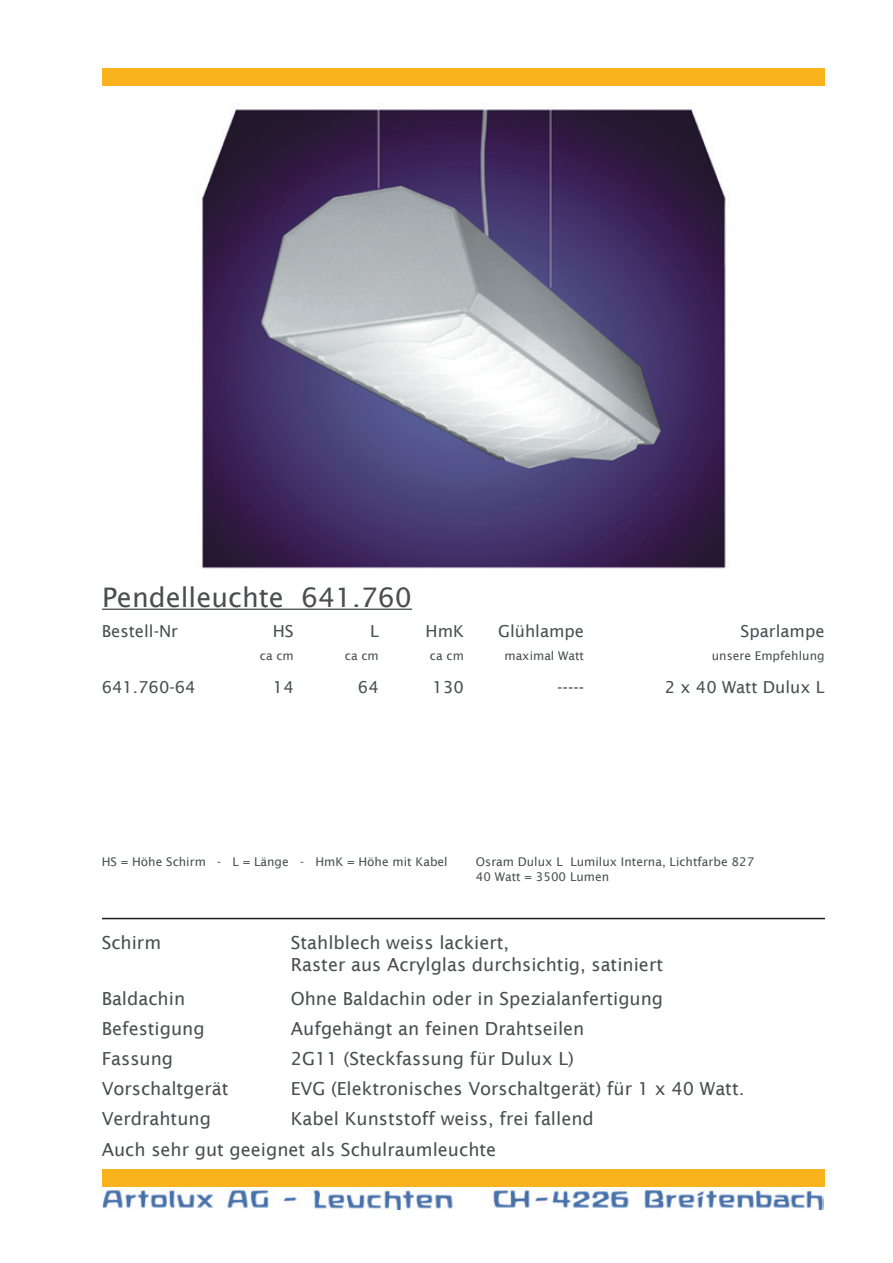
<style>
.page{position:relative;width:893px;height:1263px;background:#fff}
.page>*{position:absolute;margin:0;border:0;box-sizing:border-box;transform-origin:0 0}
.t1{font:27px "Lucida Sans";color:#494e50}
.t2{font:18px "Lucida Sans";color:#494e50}
.t3{font:16.5px "Lucida Sans";color:#494e50}
.t4{font:12px "Lucida Sans";color:#494e50}
</style>
<div class="page">
<img style="left:201px;top:109px;width:525px;height:460px">
<hr style="left:102px;top:609px;width:310px;height:1px;background:#494e50">
<div style="left:102px;top:1169px;width:723px;height:17px;background:#fbb31d"></div>
<div style="left:102px;top:68px;width:723px;height:17px;background:#fbb31d"></div>
<img style="left:102px;top:1189px;width:722px;height:20px">
<hr style="left:102px;top:918px;width:723px;height:1px;background:#231f20">
<p class="t1" style="left:102px;top:581px;width:311px">Pendelleuchte 641.760</p>
<p class="t3" style="left:102px;top:622px;width:78px">Bestell-Nr</p>
<p class="t3" style="left:273px;top:622px;width:23px">HS</p>
<p class="t3" style="left:370px;top:622px;width:10px">L</p>
<p class="t3" style="left:426px;top:622px;width:40px">HmK</p>
<p class="t3" style="left:498px;top:622px;width:88px">Glühlampe</p>
<p class="t3" style="left:741px;top:622px;width:85px">Sparlampe</p>
<p class="t4" style="left:260px;top:648px;width:35px">ca cm</p>
<p class="t4" style="left:345px;top:648px;width:35px">ca cm</p>
<p class="t4" style="left:430px;top:648px;width:35px">ca cm</p>
<p class="t4" style="left:504px;top:648px;width:81px">maximal Watt</p>
<p class="t4" style="left:712px;top:648px;width:114px">unsere Empfehlung</p>
<p class="t3" style="left:102px;top:677px;width:96px">641.760-64</p>
<p class="t3" style="left:273px;top:677px;width:22px">14</p>
<p class="t3" style="left:358px;top:677px;width:22px">64</p>
<p class="t3" style="left:433px;top:677px;width:33px">130</p>
<p class="t3" style="left:557px;top:677px;width:28px">-----</p>
<p class="t3" style="left:665px;top:677px;width:161px">2 x 40 Watt Dulux L</p>
<p class="t4" style="left:102px;top:855px;width:347px">HS = Höhe Schirm - L = Länge - HmK = Höhe mit Kabel</p>
<p class="t4" style="left:476px;top:855px;width:280px">Osram Dulux L Lumilux Interna, Lichtfarbe 827</p>
<p class="t4" style="left:476px;top:869px;width:135px">40 Watt = 3500 Lumen</p>
<p class="t2" style="left:102px;top:933px;width:61px">Schirm</p>
<p class="t2" style="left:291px;top:933px;width:220px">Stahlblech weiss lackiert,</p>
<p class="t2" style="left:291px;top:954px;width:374px">Raster aus Acrylglas durchsichtig, satiniert</p>
<p class="t2" style="left:102px;top:988px;width:85px">Baldachin</p>
<p class="t2" style="left:291px;top:988px;width:374px">Ohne Baldachin oder in Spezialanfertigung</p>
<p class="t2" style="left:102px;top:1018px;width:104px">Befestigung</p>
<p class="t2" style="left:291px;top:1018px;width:295px">Aufgehängt an feinen Drahtseilen</p>
<p class="t2" style="left:102px;top:1048px;width:73px">Fassung</p>
<p class="t2" style="left:291px;top:1048px;width:285px">2G11 (Steckfassung für Dulux L)</p>
<p class="t2" style="left:102px;top:1078px;width:128px">Vorschaltgerät</p>
<p class="t2" style="left:291px;top:1078px;width:455px">EVG (Elektronisches Vorschaltgerät) für 1 x 40 Watt.</p>
<p class="t2" style="left:102px;top:1109px;width:111px">Verdrahtung</p>
<p class="t2" style="left:291px;top:1109px;width:305px">Kabel Kunststoff weiss, frei fallend</p>
<p class="t2" style="left:102px;top:1139px;width:396px">Auch sehr gut geeignet als Schulraumleuchte</p>
</div>
